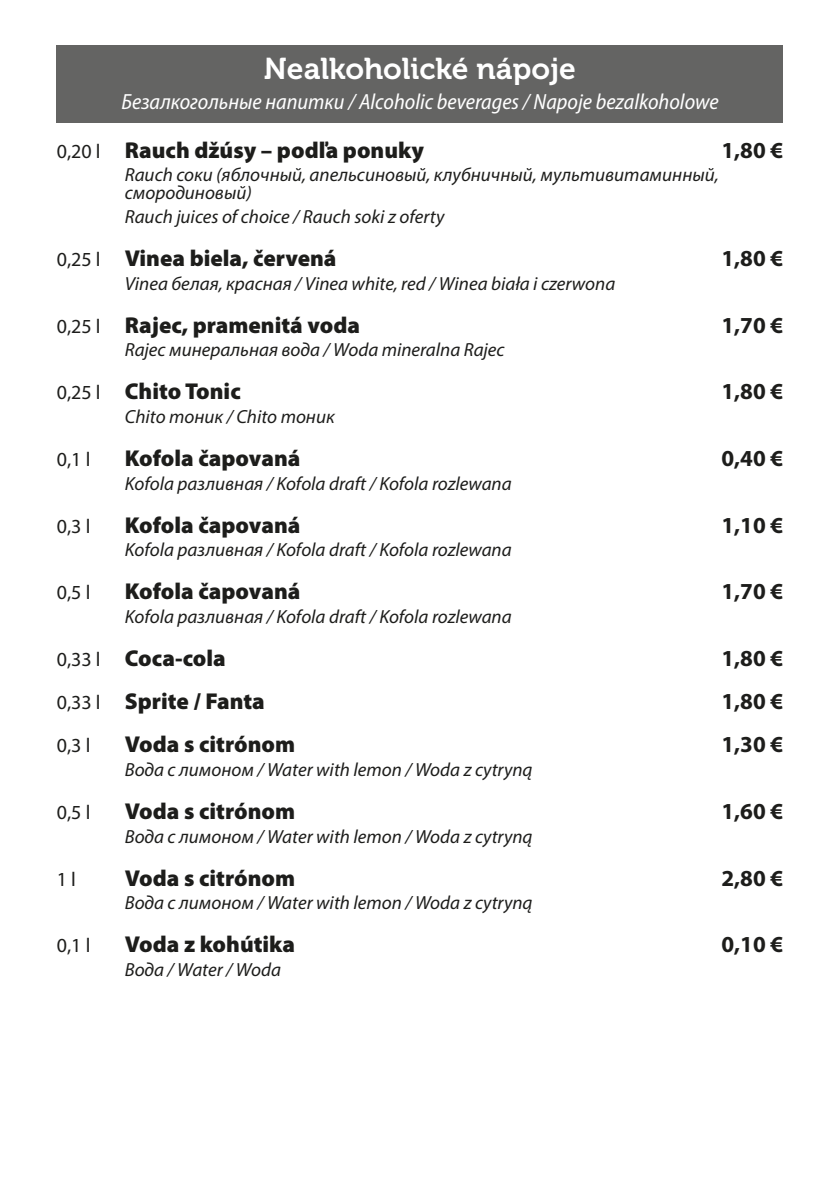
<style>
.page{position:relative;width:840px;height:1191px;background:#fff}
.page>*{position:absolute;margin:0;border:0;box-sizing:border-box;transform-origin:0 0}
.t1{font:30px "Museo 700";color:#fff}
.t2{font:900 23px "Myriad Pro";color:#1d1d1b}
.t3{font:700 23px "Myriad Pro";color:#1d1d1b}
.t4{font:italic semi-condensed 22px "Myriad Pro";color:#fff}
.t5{font:20px "Myriad Pro";color:#1d1d1b}
.t6{font:italic 19px/18px "Myriad Pro";color:#1d1d1b}
.s1{font-weight:400;font-size:20px}
</style>
<div class="page">
<div style="left:57px;top:45px;width:725px;height:53px;background:#646463"></div>
<div style="left:57px;top:87px;width:725px;height:36px;background:#646463"></div>
<h1 class="t1" style="left:264px;top:52px;width:313px">Nealkoholické nápoje</h1>
<p class="t4" style="left:121px;top:90px;width:598px">Безалкогольные напитки / Alcoholic beverages / Napoje bezalkoholowe</p>
<p class="t2" style="left:57px;top:137px;width:368px"><span class="s1">0,20 l</span> Rauch džúsy – podľa ponuky</p>
<p class="t3" style="left:721px;top:135px;width:63px">1,80 €</p>
<p class="t6" style="left:125px;top:166px;width:595px">Rauch соки (яблочный, апельсиновый, клубничный, мультивитаминный, смородиновый)</p>
<p class="t6" style="left:125px;top:207px;width:321px">Rauch juices of choice / Rauch soki z oferty</p>
<p class="t2" style="left:57px;top:245px;width:281px"><span class="s1">0,25 l</span> Vinea biela, červená</p>
<p class="t3" style="left:721px;top:243px;width:63px">1,80 €</p>
<p class="t6" style="left:125px;top:274px;width:491px">Vinea белая, красная / Vinea white, red / Winea biała i czerwona</p>
<p class="t2" style="left:57px;top:312px;width:304px"><span class="s1">0,25 l</span> Rajec, pramenitá voda</p>
<p class="t3" style="left:721px;top:310px;width:63px">1,70 €</p>
<p class="t6" style="left:125px;top:341px;width:381px">Rajec минеральная вода / Woda mineralna Rajec</p>
<p class="t2" style="left:57px;top:378px;width:185px"><span class="s1">0,25 l</span> Chito Tonic</p>
<p class="t3" style="left:721px;top:376px;width:63px">1,80 €</p>
<p class="t6" style="left:125px;top:407px;width:211px">Chito тоник / Chito тоник</p>
<p class="t5" style="left:57px;top:447px;width:35px">0,1 l</p>
<p class="t2" style="left:125px;top:445px;width:177px">Kofola čapovaná</p>
<p class="t3" style="left:721px;top:443px;width:63px">0,40 €</p>
<p class="t6" style="left:125px;top:474px;width:388px">Kofola разливная / Kofola draft / Kofola rozlewana</p>
<p class="t5" style="left:57px;top:514px;width:35px">0,3 l</p>
<p class="t2" style="left:125px;top:512px;width:177px">Kofola čapovaná</p>
<p class="t3" style="left:721px;top:510px;width:63px">1,10 €</p>
<p class="t6" style="left:125px;top:541px;width:388px">Kofola разливная / Kofola draft / Kofola rozlewana</p>
<p class="t5" style="left:57px;top:580px;width:35px">0,5 l</p>
<p class="t2" style="left:125px;top:578px;width:177px">Kofola čapovaná</p>
<p class="t3" style="left:721px;top:577px;width:63px">1,70 €</p>
<p class="t6" style="left:125px;top:607px;width:388px">Kofola разливная / Kofola draft / Kofola rozlewana</p>
<p class="t2" style="left:57px;top:645px;width:170px"><span class="s1">0,33 l</span> Coca-cola</p>
<p class="t3" style="left:721px;top:643px;width:63px">1,80 €</p>
<p class="t2" style="left:57px;top:688px;width:209px"><span class="s1">0,33 l</span> Sprite / Fanta</p>
<p class="t3" style="left:721px;top:686px;width:63px">1,80 €</p>
<p class="t5" style="left:57px;top:733px;width:35px">0,3 l</p>
<p class="t2" style="left:125px;top:731px;width:172px">Voda s citrónom</p>
<p class="t3" style="left:721px;top:729px;width:63px">1,30 €</p>
<p class="t6" style="left:125px;top:760px;width:409px">Вода с лимоном / Water with lemon / Woda z cytryną</p>
<p class="t5" style="left:57px;top:800px;width:35px">0,5 l</p>
<p class="t2" style="left:125px;top:798px;width:172px">Voda s citrónom</p>
<p class="t3" style="left:721px;top:796px;width:63px">1,60 €</p>
<p class="t6" style="left:125px;top:827px;width:409px">Вода с лимоном / Water with lemon / Woda z cytryną</p>
<p class="t5" style="left:57px;top:866px;width:21px">1 l</p>
<p class="t2" style="left:125px;top:865px;width:172px">Voda s citrónom</p>
<p class="t3" style="left:721px;top:863px;width:63px">2,80 €</p>
<p class="t6" style="left:125px;top:893px;width:409px">Вода с лимоном / Water with lemon / Woda z cytryną</p>
<p class="t5" style="left:57px;top:933px;width:35px">0,1 l</p>
<p class="t2" style="left:125px;top:931px;width:172px">Voda z kohútika</p>
<p class="t3" style="left:721px;top:929px;width:63px">0,10 €</p>
<p class="t6" style="left:125px;top:960px;width:157px">Вода / Water / Woda</p>
</div>
